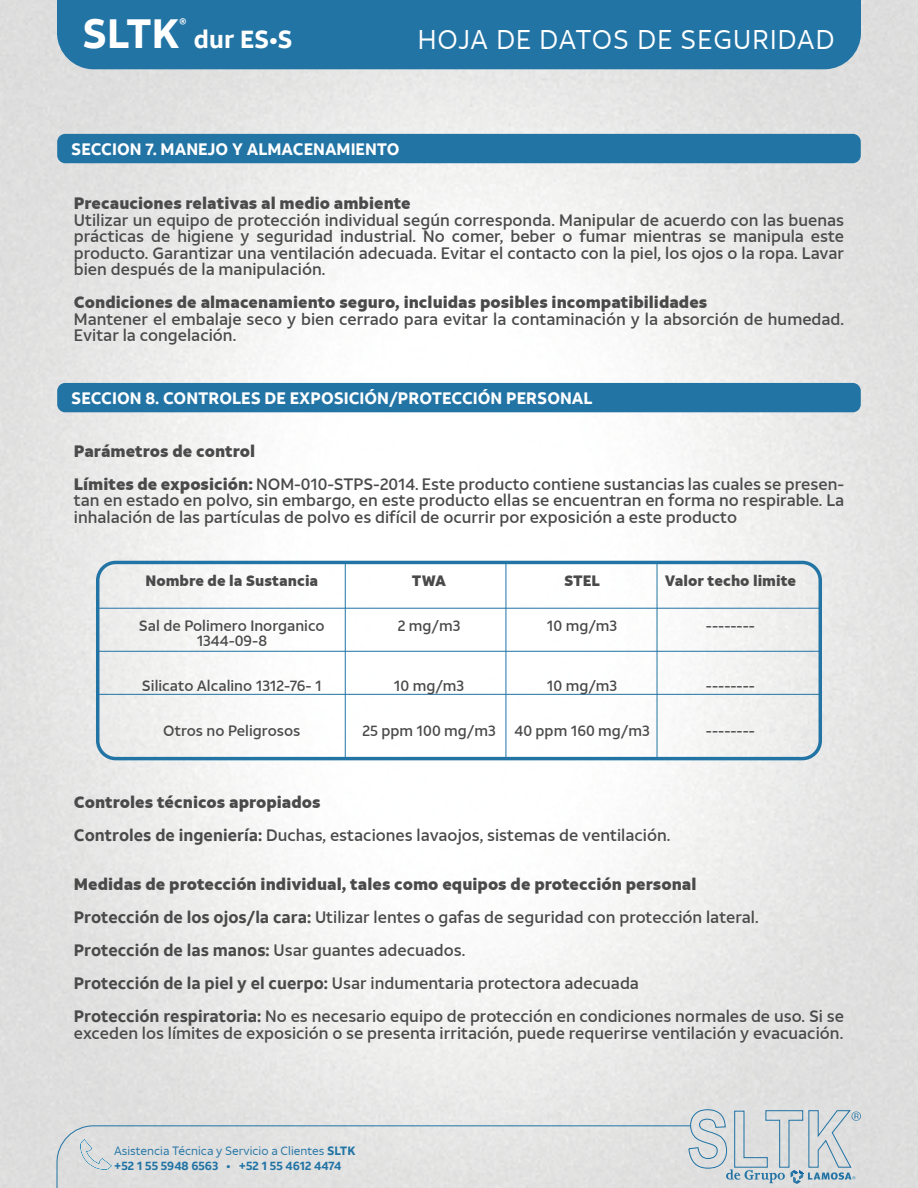
<style>
.page{position:relative;width:918px;height:1188px;background:#fff}
.page>*{position:absolute;margin:0;border:0;box-sizing:border-box;transform-origin:0 0}
.t1{font:700 40.8px "ATT Aleck Sans";color:#fff}
.t2{font:27px "ATT Aleck Sans";letter-spacing:.04em;color:#fff}
.t3{font:700 24.6px "ATT Aleck Sans";color:#fff}
.t4{font:500 16.5px/33px "ATT Aleck Sans";color:#4a4a4a}
.t5{font:900 16.5px "ATT Aleck Sans";color:#4a4a4a}
.t6{font:700 16.5px "ATT Aleck Sans";color:#fff}
.t7{font:500 15px/15px "ATT Aleck Sans";color:#4a4a4a;text-align:center}
.t8{font:900 15px "ATT Aleck Sans";color:#4a4a4a}
.t9{font:12px/14.4px "ATT Aleck Sans";color:#2274a5}
.t10{font:700 11.4px "ATT Aleck Sans";color:#fff}
.s1{font-weight:900}
.s2{font-weight:700}
</style>
<div class="page">
<img style="left:0;top:0;width:918px;height:1188px">
<div style="left:57px;top:0;width:804px;height:69px;background:#2274a5"></div>
<svg style="left:56px;top:1109px;width:805px;height:79px"></svg>
<div style="left:57px;top:134px;width:804px;height:29px;background:#2274a5;border-radius:8px"></div>
<div style="left:57px;top:383px;width:804px;height:29px;background:#2274a5;border-radius:8px"></div>
<div style="left:96px;top:561px;width:726px;height:199px;border:3px solid #2274a5;border-radius:18px"></div>
<hr style="left:98px;top:608px;width:722px;height:1px;background:#2274a5">
<hr style="left:98px;top:651px;width:722px;height:1px;background:#2274a5">
<hr style="left:98px;top:694px;width:722px;height:1px;background:#2274a5">
<hr style="left:345px;top:562px;width:1px;height:197px;background:#2274a5">
<hr style="left:505px;top:562px;width:1px;height:197px;background:#2274a5">
<hr style="left:657px;top:562px;width:1px;height:197px;background:#2274a5">
<h1 class="t1" style="left:82px;top:7px;width:99px">SLTK</h1>
<p class="t10" style="left:180px;top:16px;width:8px">®</p>
<h3 class="t3" style="left:194px;top:24px;width:100px">dur ES•S</h3>
<h2 class="t2" style="left:418px;top:23px;width:418px">HOJA DE DATOS DE SEGURIDAD</h2>
<p class="t6" style="left:71px;top:138px;width:330px">SECCION 7. MANEJO Y ALMACENAMIENTO</p>
<p class="t5" style="left:74px;top:193px;width:338px">Precauciones relativas al medio ambiente</p>
<p class="t4" style="left:74px;top:211px;width:772px;line-height:16.5px;text-align:justify">Utilizar un equipo de protección individual según corresponda. Manipular de acuerdo con las buenas prácticas de higiene y seguridad industrial. No comer, beber o fumar mientras se manipula este producto. Garantizar una ventilación adecuada. Evitar el contacto con la piel, los ojos o la ropa. Lavar bien después de la manipulación.</p>
<p class="t5" style="left:74px;top:292px;width:635px">Condiciones de almacenamiento seguro, incluidas posibles incompatibilidades</p>
<p class="t4" style="left:74px;top:310px;width:772px;line-height:16.5px">Mantener el embalaje seco y bien cerrado para evitar la contaminación y la absorción de humedad.<br>Evitar la congelación.</p>
<p class="t6" style="left:71px;top:387px;width:523px">SECCION 8. CONTROLES DE EXPOSICIÓN/PROTECCIÓN PERSONAL</p>
<p class="t4" style="left:74px;top:434px;width:772px"><span class="s1">Parámetros de control<br>Límites de exposición:</span> NOM-010-STPS-2014. Este producto contiene sustancias las cuales se presen-</p>
<p class="t4" style="left:74px;top:492px;width:772px;line-height:16.5px">tan en estado en polvo, sin embargo, en este producto ellas se encuentran en forma no respirable. La inhalación de las partículas de polvo es difícil de ocurrir por exposición a este producto</p>
<p class="t8" style="left:145px;top:571px;width:174px">Nombre de la Sustancia</p>
<p class="t7" style="left:139px;top:618px;width:187px">Sal de Polimero Inorganico<br>1344-09-8</p>
<p class="t7" style="left:142px;top:678px;width:181px">Silicato Alcalino 1312-76- 1</p>
<p class="t7" style="left:163px;top:723px;width:139px">Otros no Peligrosos</p>
<p class="t8" style="left:412px;top:571px;width:36px">TWA</p>
<p class="t7" style="left:398px;top:618px;width:64px">2 mg/m3</p>
<p class="t7" style="left:394px;top:678px;width:72px">10 mg/m3</p>
<p class="t7" style="left:363px;top:723px;width:135px">25 ppm 100 mg/m3</p>
<p class="t8" style="left:564px;top:571px;width:37px">STEL</p>
<p class="t7" style="left:547px;top:618px;width:72px">10 mg/m3</p>
<p class="t8" style="left:665px;top:571px;width:133px">Valor techo limite</p>
<p class="t7" style="left:706px;top:618px;width:50px">--------</p>
<p class="t7" style="left:547px;top:678px;width:72px">10 mg/m3</p>
<p class="t7" style="left:515px;top:723px;width:137px">40 ppm 160 mg/m3</p>
<p class="t7" style="left:706px;top:678px;width:50px">--------</p>
<p class="t7" style="left:706px;top:723px;width:50px">--------</p>
<p class="t4" style="left:74px;top:785px;width:598px"><span class="s1">Controles técnicos apropiados<br></span><span class="s2">Controles de ingeniería:</span> Duchas, estaciones lavaojos, sistemas de ventilación.</p>
<p class="t4" style="left:74px;top:868px;width:772px"><span class="s1">Medidas de protección individual, tales como equipos de protección personal<br></span><span class="s2">Protección de los ojos/la cara:</span> Utilizar lentes o gafas de seguridad con protección lateral.<br><span class="s2">Protección de las manos:</span> Usar guantes adecuados.<br><span class="s2">Protección de la piel y el cuerpo:</span> Usar indumentaria protectora adecuada<br><span class="s2">Protección respiratoria:</span> No es necesario equipo de protección en condiciones normales de uso. Si se</p>
<p class="t4" style="left:74px;top:1016px;width:771px">exceden los límites de exposición o se presenta irritación, puede requerirse ventilación y evacuación.</p>
<p class="t9" style="left:114px;top:1144px;width:243px">Asistencia Técnica y Servicio a Clientes <span class="s2">SLTK +52 1 55 5948 6563 • +52 1 55 4612 4474</span></p>
</div>
